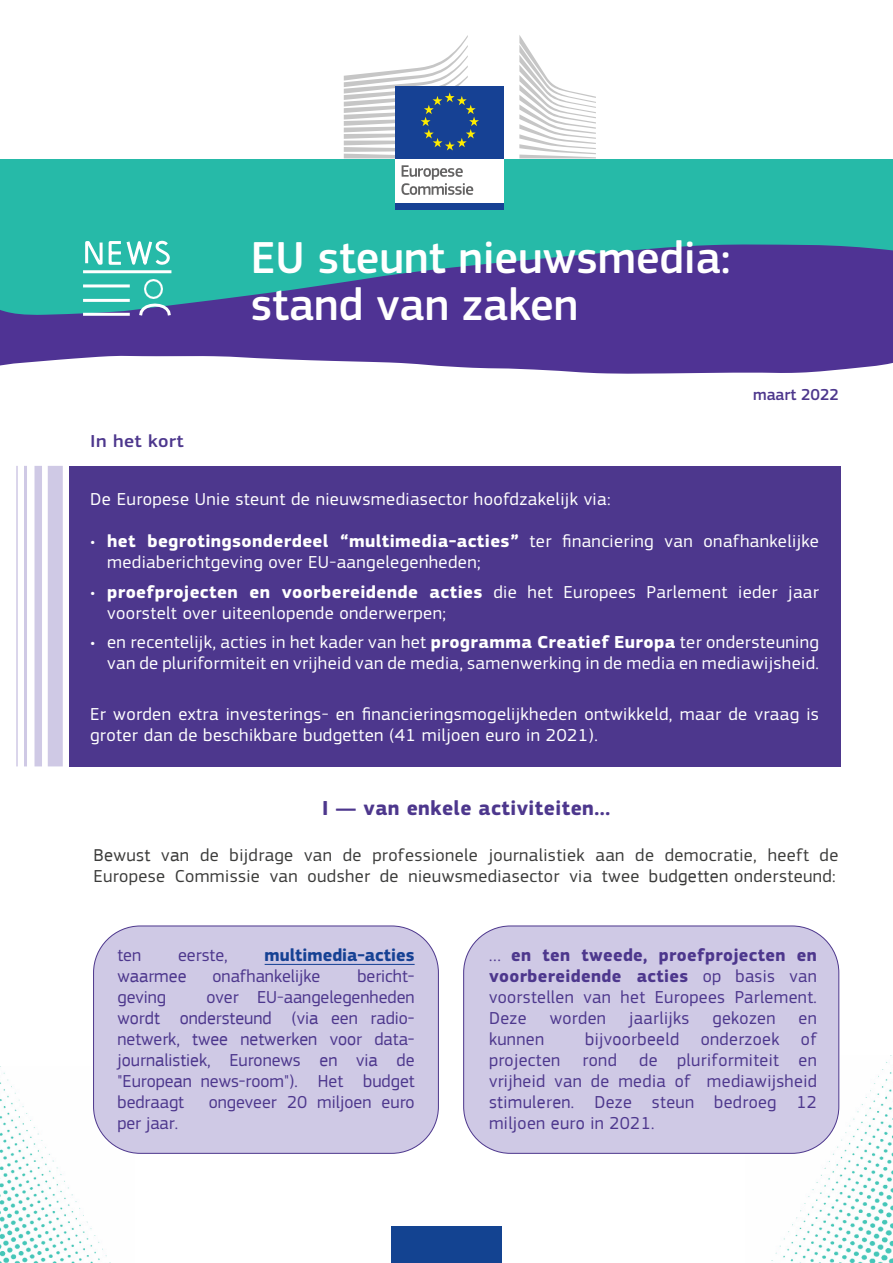
<style>
.page{position:relative;width:893px;height:1263px;background:#fff}
.page>*{position:absolute;margin:0;border:0;box-sizing:border-box;transform-origin:0 0}
.TItle_0{font:500 46.5px "EC Square Sans Pro";color:#fff}
.body_black{font:700 21px "EC Square Sans Pro";letter-spacing:.02em;color:#4d378d}
.body_white{font:18px/21px "EC Square Sans Pro";letter-spacing:.02em;color:#fff}
.Body_purple{font:18px/21px "EC Square Sans Pro";letter-spacing:.02em;color:#4d378d;text-align:justify}
.body_black-2{font:18px/20.7px "EC Square Sans Pro";letter-spacing:.02em;color:#3c3c3b}
.Body_purple-2{font:18px "EC Square Sans Pro";color:#4d378d}
.Body_purple-3{font:700 18px "EC Square Sans Pro";color:#164194}
.In_short{font:500 18px "EC Square Sans Pro";letter-spacing:.02em;color:#4d378d;scale:1.11 1}
.Body_purple-4{font:18px "EC Square Sans Pro";color:#4d378d}
.Date{font:500 16.5px "EC Square Sans Pro";color:#4d378d}
.s1{font-weight:700}
.s2{font-style:inherit}
</style>
<div class="page">
<div style="left:391px;top:1226px;width:111px;height:37px;background:#134391"></div>
<img style="left:0;top:1066px;width:134px;height:197px">
<img style="left:745px;top:1055px;width:148px;height:208px">
<div style="left:0;top:159px;width:893px;height:159px;background:#26baa8"></div>
<svg style="left:0;top:244px;width:893px;height:130px;fill:#4f3394"></svg>
<div style="left:395px;top:156px;width:109px;height:49px;background:#fff"></div>
<div style="left:395px;top:86px;width:109px;height:72px;background:#164194"></div>
<svg style="left:344px;top:35px;width:135px;height:123px"></svg>
<div style="left:395px;top:203px;width:109px;height:6px;background:#164194"></div>
<svg style="left:519px;top:35px;width:77px;height:123px"></svg>
<svg style="left:401px;top:165px;width:72px;height:30px"></svg>
<svg style="left:80px;top:241px;width:94px;height:78px"></svg>
<div style="left:94px;top:926px;width:344px;height:227px;background:#cfc9e5;border-radius:47px"></div>
<div style="left:93px;top:926px;width:346px;height:227px;border:1px solid #4d378d;border-radius:47px"></div>
<div style="left:464px;top:926px;width:375px;height:227px;background:#cfc9e5;border-radius:47px"></div>
<div style="left:463px;top:926px;width:376px;height:227px;border:1px solid #4d378d;border-radius:47px"></div>
<hr style="left:16px;top:466px;width:2px;height:300px;background:#cfc9e5">
<hr style="left:24px;top:466px;width:3px;height:300px;background:#cfc9e5">
<div style="left:35px;top:466px;width:7px;height:300px;background:#cfc9e5"></div>
<div style="left:48px;top:466px;width:15px;height:300px;background:#cfc9e5"></div>
<div style="left:69px;top:466px;width:771px;height:300px;background:#4d378d"></div>
<hr style="left:265px;top:964px;width:150px;height:1px;background:#164194">
<p class="In_short" style="left:90px;top:431px;width:86px">In het kort</p>
<p class="TItle_0" style="left:251px;top:231px;width:481px">EU steunt nieuwsmedia:</p>
<p class="TItle_0" style="left:251px;top:277px;width:329px">stand van zaken</p>
<p class="Date" style="left:753px;top:385px;width:87px">maart 2022</p>
<p class="body_white" style="left:90px;top:488px;width:522px">De Europese Unie steunt de nieuwsmediasector hoofdzakelijk via:</p>
<p class="body_white" style="left:107px;top:531px;width:713px;text-indent:-17px">• <span class="s1">het begrotingsonderdeel “multimedia-acties”</span> ter financiering van onafhankelijke mediaberichtgeving over EU-aangelegenheden;</p>
<p class="body_white" style="left:107px;top:581px;width:713px;text-indent:-17px">• <span class="s1">proefprojecten en voorbereidende acties</span> die het Europees Parlement ieder jaar voorstelt over uiteenlopende onderwerpen;</p>
<p class="body_white" style="left:90px;top:632px;width:730px;text-align:right">• en recentelijk, acties in het kader van het <span class="s1">programma Creatief Europa</span> ter ondersteuning van de pluriformiteit en vrijheid van de media, samenwerking in de media en mediawijsheid.</p>
<p class="body_white" style="left:90px;top:704px;width:730px">Er worden extra investerings- en financieringsmogelijkheden ontwikkeld, maar de vraag is groter dan de beschikbare budgetten (41 miljoen euro in 2021).</p>
<p class="body_black" style="left:322px;top:796px;width:289px">I — van enkele activiteiten…</p>
<p class="body_black-2" style="left:93px;top:845px;width:746px"><span class="s2">Bewust van</span> de bijdrage van de professionele journalistiek aan de democratie, heeft de<br>Europese Commissie van oudsher de nieuwsmediasector via twee <span class="s2">budgetten</span> ondersteund:</p>
<p class="Body_purple" style="left:118px;top:944px;width:25px">ten</p>
<p class="Body_purple" style="left:178px;top:944px;width:51px">eerste,</p>
<p class="Body_purple-3" style="left:265px;top:944px;width:151px">multimedia-acties</p>
<p class="Body_purple-4" style="left:118px;top:966px;width:70px">waarmee</p>
<p class="Body_purple-2" style="left:213px;top:966px;width:109px">onafhankelijke</p>
<p class="Body_purple-2" style="left:357px;top:966px;width:59px">bericht<span class="s2">-</span></p>
<p class="Body_purple" style="left:118px;top:987px;width:50px">geving</p>
<p class="Body_purple" style="left:118px;top:987px;width:299px;text-indent:89px">over EU-aangelegenheden <span class="s2">wordt ondersteund</span> (<span class="s2">via</span> een radio&shy;netwerk, <span class="s2">twee netwerken voor</span> data&shy;<span class="s2">journalistiek</span>, Euronews <span class="s2">en via</span> de <span class="s2">"</span>Europe<span class="s2">an</span> news<span class="s2">-</span>room<span class="s2">"</span>). Het budget bedraagt</p>
<p class="Body_purple-2" style="left:209px;top:1091px;width:207px">ongeveer 20 miljoen euro</p>
<p class="Body_purple" style="left:118px;top:1112px;width:62px">per jaar.</p>
<p class="Body_purple" style="left:489px;top:944px;width:329px">… <span class="s1">en ten tweede, proefprojecten en voorbereidende acties</span> op basis van voorstellen van het Europees Parlement.<br>Deze</p>
<p class="Body_purple" style="left:550px;top:1007px;width:58px">worden</p>
<p class="Body_purple" style="left:629px;top:1007px;width:62px">jaarlijks</p>
<p class="Body_purple" style="left:712px;top:1007px;width:64px">gekozen</p>
<p class="Body_purple" style="left:799px;top:1007px;width:20px">en</p>
<p class="Body_purple" style="left:489px;top:1029px;width:329px;text-indent:96px"><span class="s2">bijvoorbeeld</span> onderzoek of projecten rond de pluriformiteit en vrijheid van de media of mediawijsheid <span class="s2">stimuleren</span>. Deze steun bedroeg 12 miljoen <span class="s2">euro</span> in 2021.</p>
<p class="Body_purple" style="left:489px;top:1029px;width:57px">kunnen</p>
</div>
